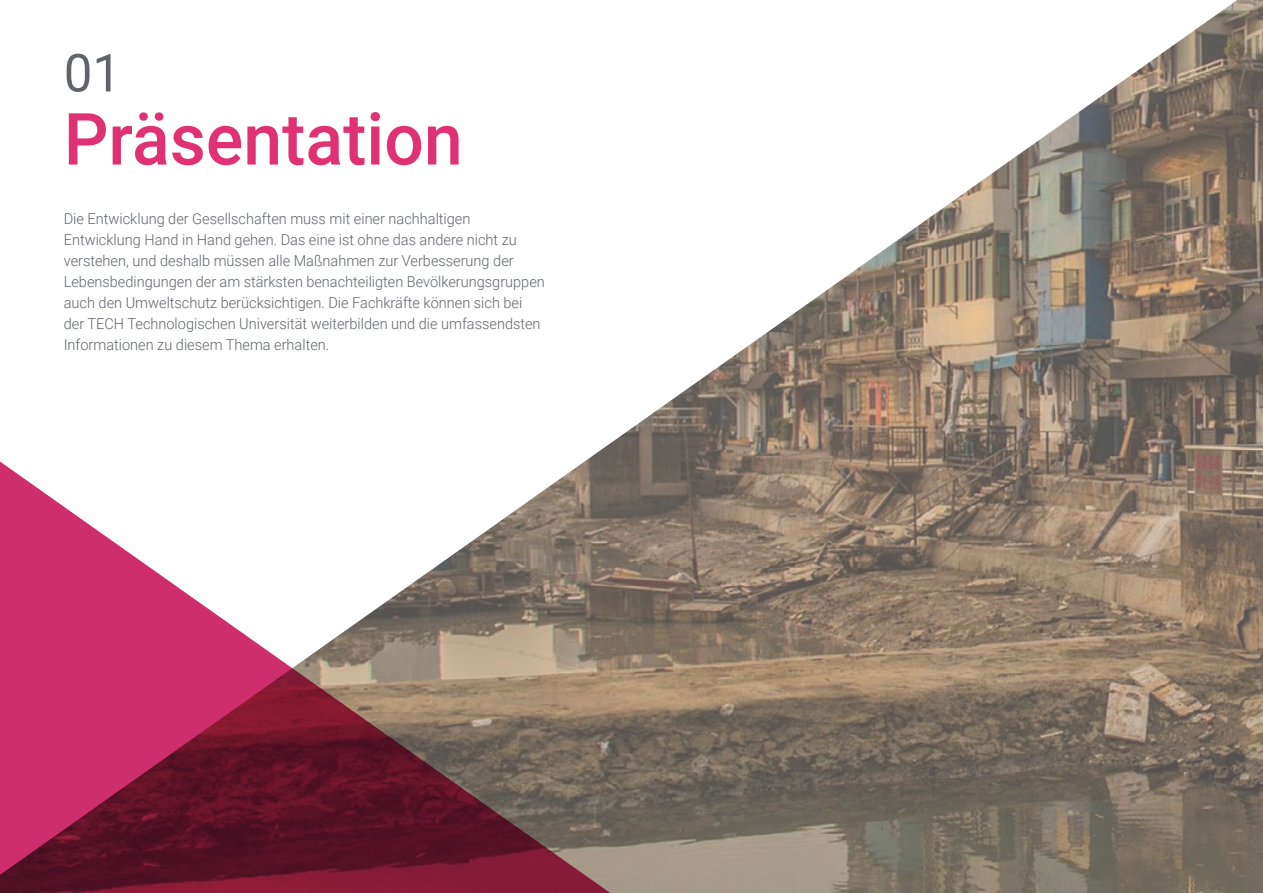
<style>
.page{position:relative;width:1263px;height:893px;background:#fff}
.page>*{position:absolute;margin:0;border:0;box-sizing:border-box;transform-origin:0 0}
.t1{font:500 72px "Roboto";color:#df3174}
.t2{font:52.5px "Roboto";color:#61646a}
.t3{font:300 15px/21px "Roboto";color:#61646a}
</style>
<div class="page">
<img style="left:606px;top:0;width:657px;height:893px">
<svg style="left:0;top:446px;width:640px;height:447px"></svg>
<h2 class="t2" style="left:64px;top:36px;width:59px">01</h2>
<h1 class="t1" style="left:64px;top:89px;width:400px">Präsentation</h1>
<p class="t3" style="left:64px;top:207px;width:483px">Die Entwicklung der Gesellschaften muss mit einer nachhaltigen Entwicklung Hand in Hand gehen. Das eine ist ohne das andere nicht zu verstehen, und deshalb müssen alle Maßnahmen zur Verbesserung der Lebensbedingungen der am stärksten benachteiligten Bevölkerungsgruppen auch den Umweltschutz berücksichtigen. Die Fachkräfte können sich bei der TECH Technologischen Universität weiterbilden und die umfassendsten Informationen zu diesem Thema erhalten.</p>
</div>
